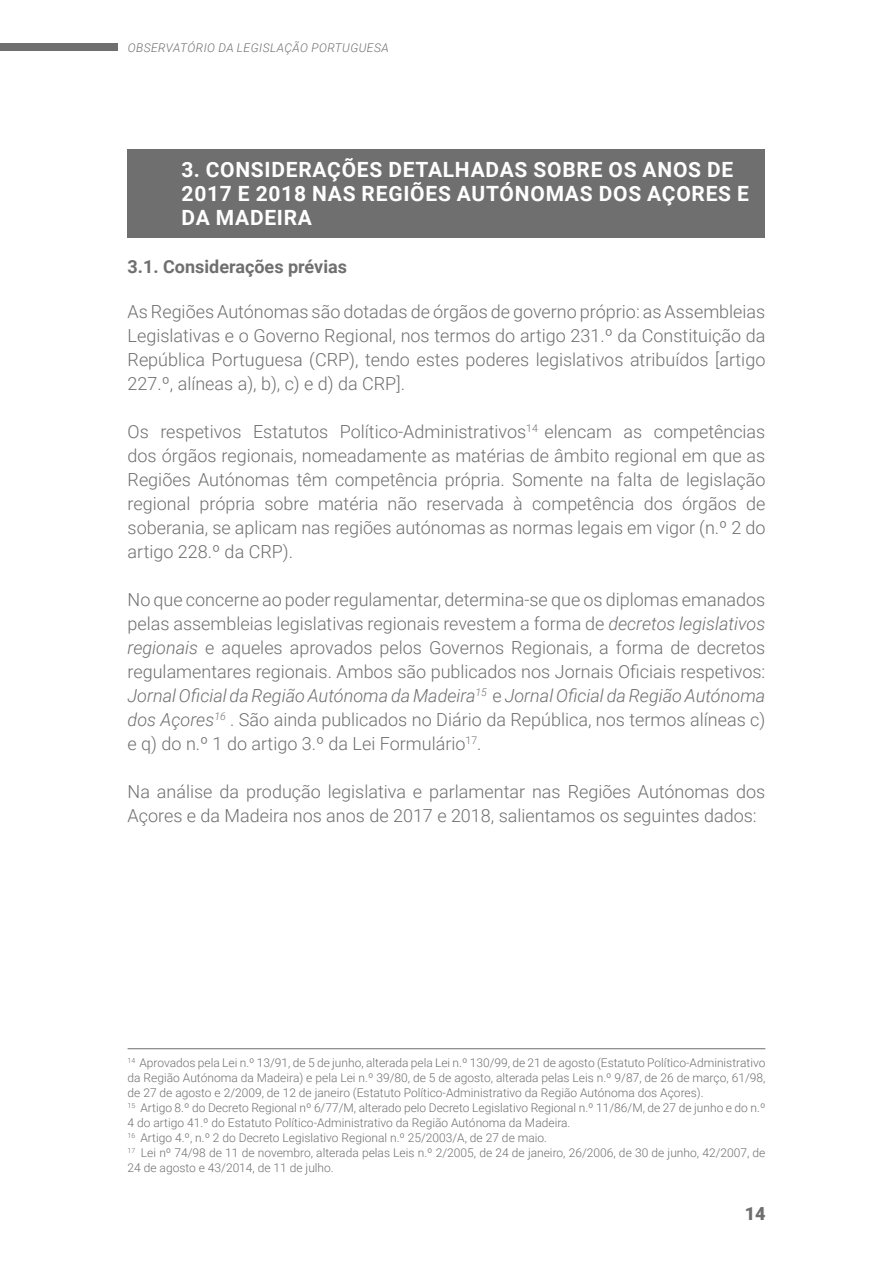
<style>
.page{position:relative;width:893px;height:1263px;background:#fff}
.page>*{position:absolute;margin:0;border:0;box-sizing:border-box;transform-origin:0 0}
.t1{font:700 21px/24px "Roboto";letter-spacing:.035em;color:#fff}
.t2{font:300 18px/24px "Roboto";color:#706f6f;text-align:justify}
.t3{font:700 18px "Roboto";color:#706f6f}
.t4{font:900 18px "Roboto";color:#706f6f}
.t5{font:300 12px/15px "Roboto";color:#706f6f}
.t6{font:italic 300 12px "Roboto";letter-spacing:.035em;color:#706f6f}
.s1{font-style:italic}
</style>
<div class="page">
<div style="left:0;top:43px;width:117px;height:8px;background:#706f6f"></div>
<div style="left:128px;top:149px;width:637px;height:88px;background:#706f6f"></div>
<hr style="left:128px;top:1048px;width:637px;height:1px;background:#706f6f">
<p class="t6" style="left:128px;top:39px;width:262px">OBSERVATÓRIO DA LEGISLAÇÃO PORTUGUESA</p>
<p class="t1" style="left:182px;top:156px;width:569px">3. CONSIDERAÇÕES DETALHADAS SOBRE OS ANOS DE<br>2017 E 2018 NAS REGIÕES AUTÓNOMAS DOS AÇORES E<br>DA MADEIRA</p>
<p class="t3" style="left:128px;top:254px;width:221px">3.1. Considerações prévias</p>
<p class="t2" style="left:128px;top:299px;width:639px">As Regiões Autónomas são dotadas de órgãos de governo próprio: as Assembleias Legislativas e o Governo Regional, nos termos do artigo 231.º da Constituição da República Portuguesa (CRP), tendo estes poderes legislativos atribuídos [artigo 227.º, alíneas a), b), c) e d) da CRP].</p>
<p class="t2" style="left:128px;top:419px;width:639px">Os respetivos Estatutos Político-Administrativos<sup>14</sup> elencam as competências dos órgãos regionais, nomeadamente as matérias de âmbito regional em que as Regiões Autónomas têm competência própria. Somente na falta de legislação regional própria sobre matéria não reservada à competência dos órgãos de soberania, se aplicam nas regiões autónomas as normas legais em vigor (n.º 2 do artigo 228.º da CRP).</p>
<p class="t2" style="left:128px;top:587px;width:639px">No que concerne ao poder regulamentar, determina-se que os diplomas emanados pelas assembleias legislativas regionais revestem a forma de <span class="s1">decretos legislativos regionais</span> e aqueles aprovados pelos Governos Regionais, a forma de decretos regulamentares regionais. Ambos são publicados nos Jornais Oficiais respetivos:<br><span class="s1">Jornal Oficial da Região Autónoma da Madeira</span><sup>15</sup> e <span class="s1">Jornal Oficial da Região Autónoma dos Açores</span><sup>16</sup> . São ainda publicados no Diário da República, nos termos alíneas c) e q) do n.º 1 do artigo 3.º da Lei Formulário<sup>17</sup>.</p>
<p class="t2" style="left:128px;top:779px;width:639px">Na análise da produção legislativa e parlamentar nas Regiões Autónomas dos<br>Açores e da Madeira nos anos de 2017 e 2018, salientamos os seguintes dados:</p>
<p class="t5" style="left:128px;top:1055px;width:639px"><sup>14</sup> Aprovados pela Lei n.º 13/91, de 5 de junho, alterada pela Lei n.º 130/99, de 21 de agosto (Estatuto Político-Administrativo da Região Autónoma da Madeira) e pela Lei n.º 39/80, de 5 de agosto, alterada pelas Leis n.º 9/87, de 26 de março, 61/98, de 27 de agosto e 2/2009, de 12 de janeiro (Estatuto Político-Administrativo da Região Autónoma dos Açores).<br><sup>15</sup> Artigo 8.º do Decreto Regional nº 6/77/M, alterado pelo Decreto Legislativo Regional n.º 11/86/M, de 27 de junho e do n.º 4 do artigo 41.º do Estatuto Político-Administrativo da Região Autónoma da Madeira.<br><sup>16</sup> Artigo 4.º, n.º 2 do Decreto Legislativo Regional n.º 25/2003/A, de 27 de maio.<br><sup>17</sup> Lei nº 74/98 de 11 de novembro, alterada pelas Leis n.º 2/2005, de 24 de janeiro, 26/2006, de 30 de junho, 42/2007, de 24 de agosto e 43/2014, de 11 de julho.</p>
<p class="t4" style="left:745px;top:1201px;width:22px">14</p>
</div>
